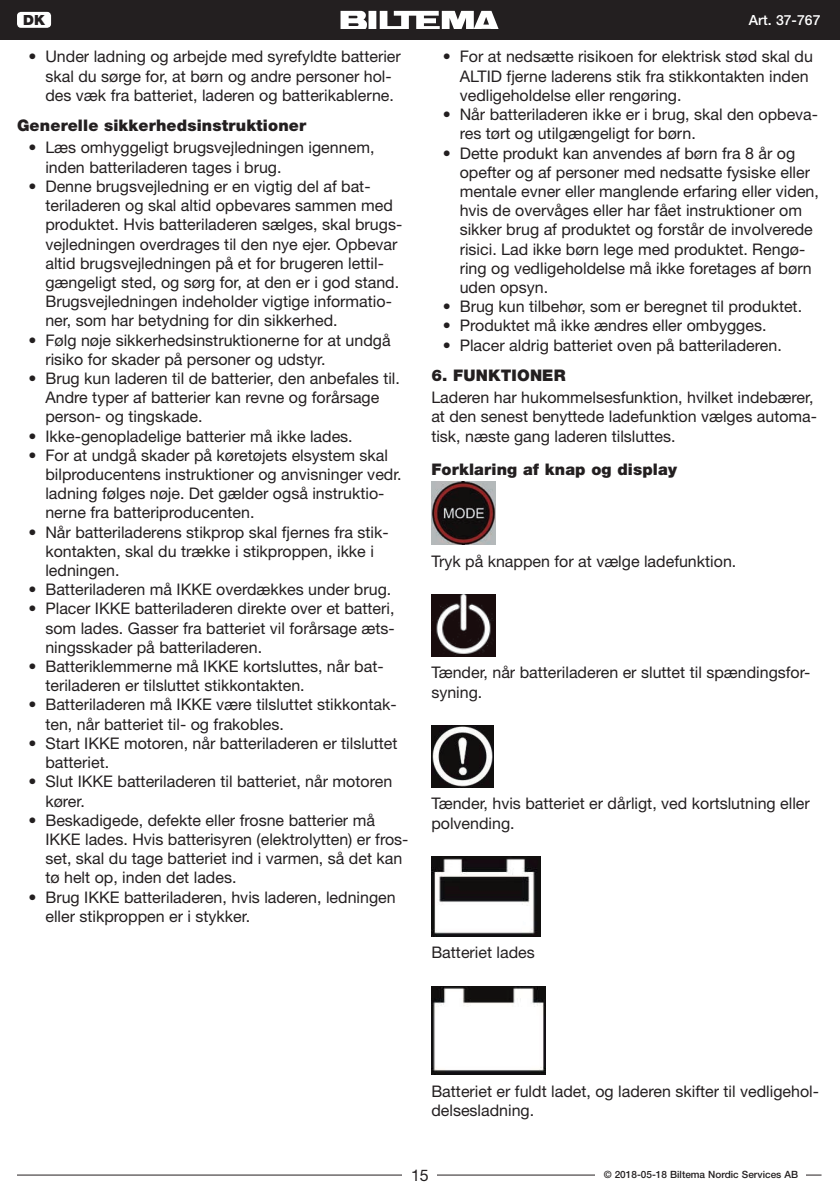
<style>
.page{position:relative;width:840px;height:1191px;background:#fff}
.page>*{position:absolute;margin:0;border:0;box-sizing:border-box;transform-origin:0 0}
.t1{font:16px/19.2px "Helvetica Neue LT Std";color:#231f20}
.t2{font:900 16px "Helvetica Neue LT Std";letter-spacing:.01em;color:#231f20}
.t3{font:500 14px "Helvetica Neue LT Std";color:#fff}
.t4{font:900 14px "Helvetica Neue LT Std";color:#231f20}
.t5{font:500 10px "Helvetica Neue LT Std";color:#231f20}
</style>
<div class="page">
<hr style="left:17px;top:1174px;width:804px;height:1px;background:#231f20">
<div style="left:0;top:0;width:839px;height:40px;background:#231f20"></div>
<svg style="left:340px;top:11px;width:159px;height:18px"></svg>
<div style="left:403px;top:1166px;width:34px;height:17px;background:#fff"></div>
<div style="left:595px;top:1164px;width:210px;height:19px;background:#fff"></div>
<div style="left:17px;top:12px;width:34px;height:16px;background:#fff;border-radius:4px"></div>
<img style="left:431px;top:481px;width:64px;height:63px">
<img style="left:431px;top:595px;width:63px;height:61px">
<img style="left:431px;top:725px;width:62px;height:62px">
<img style="left:431px;top:856px;width:109px;height:80px">
<img style="left:431px;top:986px;width:114px;height:88px">
<p class="t4" style="left:23px;top:11px;width:23px">DK</p>
<p class="t1" style="left:45px;top:47px;width:357px;text-indent:-17px">• Under ladning og arbejde med syrefyldte batterier skal du sørge for, at børn og andre personer hol&shy;des væk fra batteriet, laderen og batterikablerne.</p>
<p class="t2" style="left:17px;top:116px;width:290px">Generelle sikkerhedsinstruktioner</p>
<p class="t1" style="left:45px;top:138px;width:330px;text-indent:-17px">• Læs omhyggeligt brugsvejledningen igennem, inden batteriladeren tages i brug.</p>
<p class="t1" style="left:45px;top:176px;width:358px;text-indent:-17px">• Denne brugsvejledning er en vigtig del af bat&shy;teriladeren og skal altid opbevares sammen med produktet. Hvis batteriladeren sælges, skal brugs&shy;vejledningen overdrages til den nye ejer. Opbevar altid brugsvejledningen på et for brugeren lettil&shy;gængeligt sted, og sørg for, at den er i god stand.<br>Brugsvejledningen indeholder vigtige informatio&shy;ner, som har betydning for din sikkerhed.</p>
<p class="t1" style="left:45px;top:330px;width:346px;text-indent:-17px">• Følg nøje sikkerhedsinstruktionerne for at undgå risiko for skader på personer og udstyr.</p>
<p class="t1" style="left:45px;top:368px;width:356px;text-indent:-17px">• Brug kun laderen til de batterier, den anbefales til.<br>Andre typer af batterier kan revne og forårsage person- og tingskade.</p>
<p class="t1" style="left:28px;top:426px;width:326px">• Ikke-genopladelige batterier må ikke lades.</p>
<p class="t1" style="left:45px;top:445px;width:357px;text-indent:-17px">• For at undgå skader på køretøjets elsystem skal bilproducentens instruktioner og anvisninger vedr. ladning følges nøje. Det gælder også instruktio&shy;nerne fra batteriproducenten.</p>
<p class="t1" style="left:45px;top:522px;width:344px;text-indent:-17px">• Når batteriladerens stikprop skal fjernes fra stik&shy;kontakten, skal du trække i stikproppen, ikke i ledningen.</p>
<p class="t1" style="left:28px;top:580px;width:364px">• Batteriladeren må IKKE overdækkes under brug.</p>
<p class="t1" style="left:45px;top:599px;width:351px;text-align:justify;text-indent:-17px">• Placer IKKE batteriladeren direkte over et batteri, som lades. Gasser fra batteriet vil forårsage æts&shy;ningsskader på batteriladeren.</p>
<p class="t1" style="left:45px;top:656px;width:339px;text-indent:-17px">• Batteriklemmerne må IKKE kortsluttes, når bat&shy;teriladeren er tilsluttet stikkontakten.</p>
<p class="t1" style="left:45px;top:695px;width:352px;text-indent:-17px">• Batteriladeren må IKKE være tilsluttet stikkontak&shy;ten, når batteriet til- og frakobles.</p>
<p class="t1" style="left:45px;top:733px;width:353px;text-indent:-17px">• Start IKKE motoren, når batteriladeren er tilsluttet batteriet.</p>
<p class="t1" style="left:45px;top:772px;width:348px;text-indent:-17px">• Slut IKKE batteriladeren til batteriet, når motoren kører.</p>
<p class="t1" style="left:45px;top:810px;width:364px;text-indent:-17px">• Beskadigede, defekte eller frosne batterier må IKKE lades. Hvis batterisyren (elektrolytten) er fros&shy;set, skal du tage batteriet ind i varmen, så det kan tø helt op, inden det lades.</p>
<p class="t1" style="left:45px;top:887px;width:351px;text-indent:-17px">• Brug IKKE batteriladeren, hvis laderen, ledningen eller stikproppen er i stykker.</p>
<p class="t3" style="left:748px;top:11px;width:73px">Art. 37-767</p>
<p class="t1" style="left:459px;top:47px;width:354px;text-indent:-17px">• For at nedsætte risikoen for elektrisk stød skal du<br>ALTID fjerne laderens stik fra stikkontakten inden vedligeholdelse eller rengøring.</p>
<p class="t1" style="left:459px;top:105px;width:359px;text-indent:-17px">• Når batteriladeren ikke er i brug, skal den opbeva&shy;res tørt og utilgængeligt for børn.</p>
<p class="t1" style="left:459px;top:143px;width:360px;text-indent:-17px">• Dette produkt kan anvendes af børn fra 8 år og opefter og af personer med nedsatte fysiske eller mentale evner eller manglende erfaring eller viden, hvis de overvåges eller har fået instruktioner om sikker brug af produktet og forstår de involverede risici. Lad ikke børn lege med produktet. Rengø&shy;ring og vedligeholdelse må ikke foretages af børn uden opsyn.</p>
<p class="t1" style="left:442px;top:297px;width:361px">• Brug kun tilbehør, som er beregnet til produktet.</p>
<p class="t1" style="left:442px;top:316px;width:325px">• Produktet må ikke ændres eller ombygges.</p>
<p class="t1" style="left:442px;top:335px;width:340px">• Placer aldrig batteriet oven på batteriladeren.</p>
<p class="t2" style="left:431px;top:366px;width:136px">6. FUNKTIONER</p>
<p class="t1" style="left:431px;top:388px;width:387px">Laderen har hukommelsesfunktion, hvilket indebærer, at den senest benyttede ladefunktion vælges automa&shy;tisk, næste gang laderen tilsluttes.</p>
<p class="t2" style="left:431px;top:460px;width:247px">Forklaring af knap og display</p>
<p class="t1" style="left:431px;top:551px;width:306px">Tryk på knappen for at vælge ladefunktion.</p>
<p class="t1" style="left:431px;top:663px;width:380px">Tænder, når batteriladeren er sluttet til spændingsfor&shy;syning.</p>
<p class="t1" style="left:431px;top:794px;width:380px">Tænder, hvis batteriet er dårligt, ved kortslutning eller polvending.</p>
<p class="t1" style="left:431px;top:942px;width:105px">Batteriet lades</p>
<p class="t1" style="left:431px;top:1081px;width:389px">Batteriet er fuldt ladet, og laderen skifter til vedligehol&shy;delsesladning.</p>
<p class="t1" style="left:411px;top:1165px;width:19px">15</p>
<p class="t5" style="left:603px;top:1168px;width:196px">© 2018-05-18 Biltema Nordic Services AB</p>
</div>
